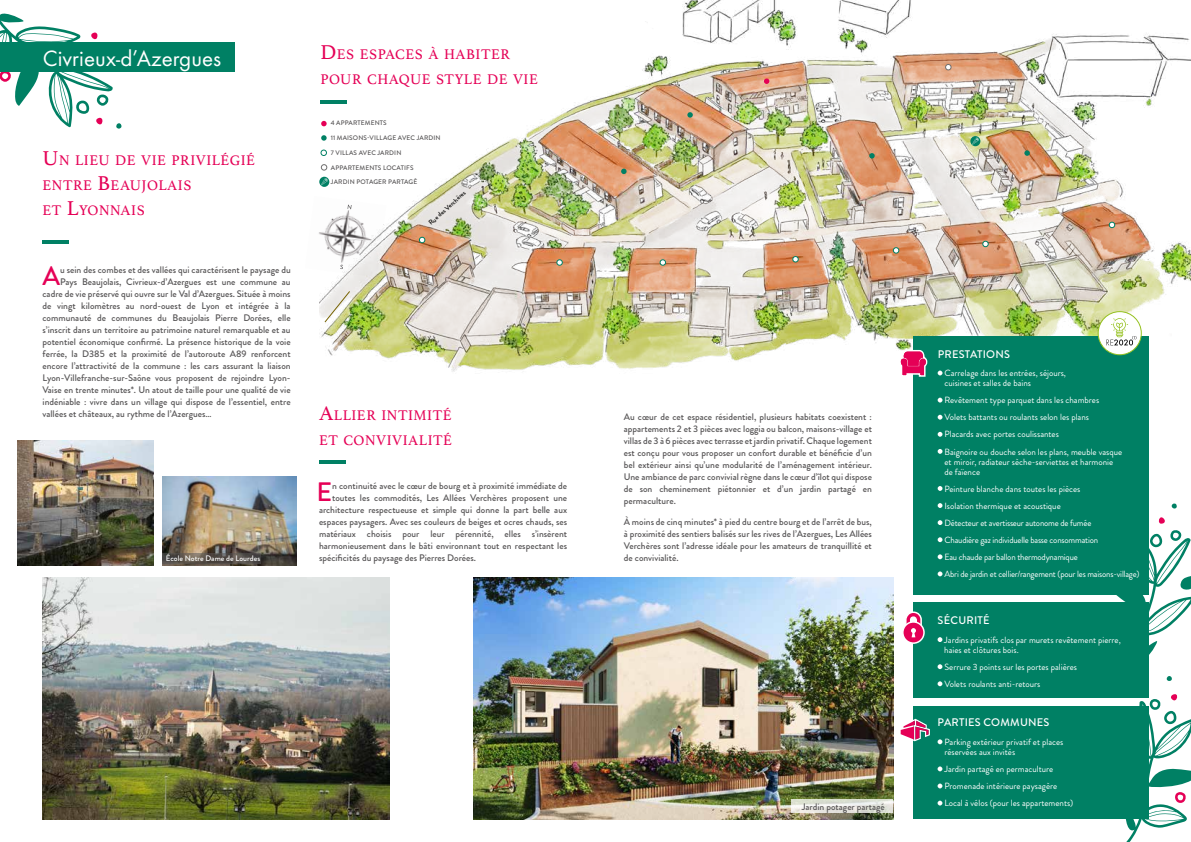
<style>
.page{position:relative;width:1191px;height:842px;background:#fff}
.page>*{position:absolute;margin:0;border:0;box-sizing:border-box;transform-origin:0 0}
.t1{font:500 26.6px "Brandon Grotesque";color:#e50056}
.t2{font:23px "Futura T";color:#fff}
.t3{font:14.7px/25px "Athelas";letter-spacing:.035em;color:#e50056}
.t4{font:500 11px "Brandon Grotesque";letter-spacing:.02em;color:#fff}
.t5{font:500 9.5px/12px "Brandon Grotesque";color:#585657;text-align:justify}
.t6{font:9px/17.1px "Brandon Grotesque";color:#fff}
.t7{font:9px/17.1px "Brandon Grotesque";letter-spacing:-.02em;color:#fff}
.t8{font:500 8px "Brandon Grotesque";color:#fff}
.t9{font:500 6.6px "Brandon Grotesque";letter-spacing:.02em;color:#585657}
.t10{font:500 6.6px "Brandon Grotesque";color:#000}
.s1{font-size:21px}
</style>
<div class="page">
<img style="left:319px;top:0;width:872px;height:411px">
<img style="left:369px;top:4px;width:292px;height:182px">
<svg style="left:764px;top:78px;width:5px;height:6px"></svg>
<svg style="left:687px;top:112px;width:6px;height:6px"></svg>
<svg style="left:869px;top:153px;width:5px;height:6px"></svg>
<svg style="left:1024px;top:150px;width:5px;height:6px"></svg>
<svg style="left:621px;top:169px;width:5px;height:5px"></svg>
<div style="left:556px;top:259px;width:7px;height:7px;border:1px solid #008064;border-radius:50%"></div>
<div style="left:659px;top:259px;width:7px;height:7px;border:1px solid #008064;border-radius:50%"></div>
<svg style="left:792px;top:256px;width:6px;height:6px"></svg>
<div style="left:893px;top:247px;width:6px;height:7px;border:1px solid #008064;border-radius:50%"></div>
<svg style="left:982px;top:241px;width:6px;height:6px"></svg>
<div style="left:1108px;top:222px;width:7px;height:6px;border:1px solid #008064;border-radius:50%"></div>
<svg style="left:0;top:13px;width:122px;height:116px"></svg>
<svg style="left:1125px;top:693px;width:66px;height:149px"></svg>
<svg style="left:1096px;top:530px;width:95px;height:152px"></svg>
<svg style="left:1158px;top:517px;width:7px;height:7px"></svg>
<svg style="left:1171px;top:503px;width:6px;height:6px"></svg>
<img style="left:473px;top:578px;width:420px;height:241px">
<img style="left:17px;top:440px;width:136px;height:126px">
<div style="left:0;top:43px;width:234px;height:29px;background:#008064"></div>
<div style="left:913px;top:337px;width:235px;height:258px;background:#008064"></div>
<svg style="left:898px;top:349px;width:30px;height:28px"></svg>
<img style="left:43px;top:578px;width:346px;height:241px">
<div style="left:913px;top:603px;width:235px;height:95px;background:#008064"></div>
<div style="left:913px;top:706px;width:235px;height:113px;background:#008064"></div>
<svg style="left:937px;top:637px;width:5px;height:5px"></svg>
<svg style="left:937px;top:664px;width:5px;height:5px"></svg>
<svg style="left:937px;top:681px;width:5px;height:5px"></svg>
<svg style="left:937px;top:739px;width:5px;height:5px"></svg>
<svg style="left:937px;top:766px;width:5px;height:5px"></svg>
<svg style="left:937px;top:783px;width:5px;height:5px"></svg>
<svg style="left:937px;top:801px;width:5px;height:4px"></svg>
<svg style="left:902px;top:622px;width:22px;height:21px"></svg>
<div style="left:902px;top:621px;width:22px;height:23px;border:2px solid #fff;border-radius:50%"></div>
<svg style="left:903px;top:611px;width:19px;height:26px"></svg>
<svg style="left:791px;top:799px;width:102px;height:14px"></svg>
<hr style="left:43px;top:240px;width:26px;height:4px;background:#008064">
<hr style="left:319px;top:460px;width:26px;height:3px;background:#008064">
<hr style="left:320px;top:100px;width:26px;height:4px;background:#008064">
<svg style="left:900px;top:719px;width:30px;height:22px"></svg>
<svg style="left:937px;top:371px;width:5px;height:4px"></svg>
<svg style="left:937px;top:398px;width:5px;height:4px"></svg>
<svg style="left:937px;top:415px;width:5px;height:5px"></svg>
<svg style="left:937px;top:432px;width:5px;height:5px"></svg>
<svg style="left:937px;top:449px;width:5px;height:5px"></svg>
<svg style="left:937px;top:486px;width:5px;height:5px"></svg>
<svg style="left:937px;top:503px;width:5px;height:5px"></svg>
<svg style="left:937px;top:520px;width:5px;height:5px"></svg>
<svg style="left:937px;top:537px;width:5px;height:5px"></svg>
<svg style="left:937px;top:554px;width:5px;height:5px"></svg>
<svg style="left:937px;top:571px;width:5px;height:5px"></svg>
<img style="left:319px;top:196px;width:67px;height:81px">
<svg style="left:347px;top:205px;width:4px;height:4px"></svg>
<svg style="left:340px;top:265px;width:3px;height:4px"></svg>
<svg style="left:323px;top:290px;width:28px;height:33px"></svg>
<svg style="left:321px;top:121px;width:6px;height:5px"></svg>
<svg style="left:419px;top:237px;width:6px;height:6px"></svg>
<div style="left:320px;top:150px;width:7px;height:6px;border:1px solid #008064;border-radius:50%"></div>
<div style="left:321px;top:164px;width:6px;height:7px;border:1px solid #706f6f;border-radius:50%"></div>
<svg style="left:321px;top:135px;width:6px;height:6px"></svg>
<svg style="left:945px;top:64px;width:6px;height:6px"></svg>
<img style="left:162px;top:477px;width:134px;height:89px">
<svg style="left:319px;top:177px;width:10px;height:10px"></svg>
<svg style="left:321px;top:178px;width:7px;height:7px"></svg>
<svg style="left:970px;top:136px;width:10px;height:10px"></svg>
<svg style="left:972px;top:138px;width:6px;height:7px"></svg>
<svg style="left:1098px;top:312px;width:43px;height:43px"></svg>
<div style="left:1097px;top:311px;width:44px;height:44px;border:1px solid #95c11f;border-radius:50%"></div>
<svg style="left:1106px;top:318px;width:30px;height:27px"></svg>
<svg style="left:162px;top:553px;width:99px;height:10px"></svg>
<h2 class="t2" style="left:43px;top:45px;width:180px">Civrieux-d’Azergues</h2>
<h3 class="t3" style="left:43px;top:147px;width:214px"><span class="s1">U</span>N LIEU DE VIE PRIVILÉGIÉ<br>ENTRE <span class="s1">B</span>EAUJOLAIS<br>ET <span class="s1">L</span>YONNAIS</h3>
<h1 class="t1" style="left:42px;top:258px;width:19px">A</h1>
<p class="t5" style="left:60px;top:264px;width:232px">u sein des combes et des vallées qui caractérisent le paysage du</p>
<p class="t5" style="left:60px;top:276px;width:232px">Pays Beaujolais, Civrieux-d’Azergues est une commune au</p>
<p class="t5" style="left:43px;top:288px;width:250px">cadre de vie préservé qui ouvre sur le Val d’Azergues. Située à moins</p>
<p class="t5" style="left:43px;top:300px;width:250px">de vingt kilomètres au nord-ouest de Lyon et intégrée à la</p>
<p class="t5" style="left:43px;top:312px;width:250px">communauté de communes du Beaujolais Pierre Dorées, elle</p>
<p class="t5" style="left:43px;top:324px;width:250px">s’inscrit dans un territoire au patrimoine naturel remarquable et au</p>
<p class="t5" style="left:43px;top:336px;width:250px">potentiel économique confirmé. La présence historique de la voie</p>
<p class="t5" style="left:43px;top:348px;width:250px">ferrée, la D385 et la proximité de l’autoroute A89 renforcent</p>
<p class="t5" style="left:43px;top:360px;width:250px">encore l’attractivité de la commune : les cars assurant la liaison</p>
<p class="t5" style="left:43px;top:372px;width:250px">Lyon-Villefranche-sur-Saône vous proposent de rejoindre Lyon-</p>
<p class="t5" style="left:43px;top:384px;width:250px">Vaise en trente minutes*. Un atout de taille pour une qualité de vie</p>
<p class="t5" style="left:43px;top:396px;width:250px">indéniable : vivre dans un village qui dispose de l’essentiel, entre</p>
<p class="t5" style="left:43px;top:408px;width:171px">vallées et châteaux, au rythme de l’Azergues…</p>
<p class="t8" style="left:166px;top:553px;width:96px">École Notre Dame de Lourdes</p>
<h3 class="t3" style="left:320px;top:41px;width:219px"><span class="s1">D</span>ES ESPACES À HABITER<br>POUR CHAQUE STYLE DE VIE</h3>
<p class="t9" style="left:331px;top:119px;width:57px">4 APPARTEMENTS</p>
<p class="t9" style="left:331px;top:133px;width:111px">11 MAISONS-VILLAGE AVEC JARDIN</p>
<p class="t9" style="left:331px;top:178px;width:88px">JARDIN POTAGER PARTAGÉ</p>
<p class="t10" style="left:426px;top:220px;width:49px;rotate:-42deg">Rue des Verchères</p>
<p class="t9" style="left:331px;top:148px;width:72px">7 VILLAS AVEC JARDIN</p>
<p class="t9" style="left:331px;top:163px;width:84px">APPARTEMENTS LOCATIFS</p>
<h3 class="t3" style="left:319px;top:402px;width:135px"><span class="s1">A</span>LLIER INTIMITÉ<br>ET CONVIVIALITÉ</h3>
<h1 class="t1" style="left:316px;top:473px;width:17px">E</h1>
<p class="t5" style="left:332px;top:479px;width:236px">n continuité avec le cœur de bourg et à proximité immédiate de</p>
<p class="t5" style="left:332px;top:491px;width:236px">toutes les commodités, Les Allées Verchères proposent une</p>
<p class="t5" style="left:319px;top:503px;width:250px">architecture respectueuse et simple qui donne la part belle aux</p>
<p class="t5" style="left:319px;top:515px;width:250px">espaces paysagers. Avec ses couleurs de beiges et ocres chauds, ses</p>
<p class="t5" style="left:319px;top:527px;width:250px">matériaux choisis pour leur pérennité, elles s’insèrent</p>
<p class="t5" style="left:319px;top:539px;width:250px">harmonieusement dans le bâti environnant tout en respectant les</p>
<p class="t5" style="left:319px;top:551px;width:158px">spécificités du paysage des Pierres Dorées.</p>
<p class="t5" style="left:624px;top:411px;width:250px">Au cœur de cet espace résidentiel, plusieurs habitats coexistent : appartements 2 et 3 pièces avec loggia ou balcon, maisons-village et villas de 3 à 6 pièces avec terrasse et jardin privatif. Chaque logement est conçu pour vous proposer un confort durable et bénéficie d’un bel extérieur ainsi qu’une modularité de l’aménagement intérieur.<br>Une ambiance de parc convivial règne dans le cœur d’îlot qui dispose de son cheminement piétonnier et d’un jardin partagé en permaculture.</p>
<p class="t5" style="left:624px;top:515px;width:250px">À moins de cinq minutes* à pied du centre bourg et de l’arrêt de bus, à proximité des sentiers balisés sur les rives de l’Azergues, Les Allées Verchères sont l’adresse idéale pour les amateurs de tranquillité et de convivialité.</p>
<p class="t5" style="left:801px;top:800px;width:84px">Jardin potager partagé</p>
<p class="t4" style="left:937px;top:346px;width:74px">PRESTATIONS</p>
<p class="t6" style="left:944px;top:368px;width:123px;line-height:10px">Carrelage dans les entrées, séjours, cuisines et salles de bains</p>
<p class="t6" style="left:944px;top:392px;width:179px">Revêtement type parquet dans les chambres Volets battants ou roulants selon les plans<br>Placards avec portes coulissantes<br>Baignoire ou douche selon les plans, meuble vasque</p>
<p class="t6" style="left:944px;top:456px;width:170px;line-height:10px">et miroir, radiateur sèche-serviettes et harmonie de faïence</p>
<p class="t7" style="left:944px;top:480px;width:197px">Peinture blanche dans toutes les pièces<br>Isolation thermique et acoustique<br>Détecteur et avertisseur autonome de fumée<br>Chaudière gaz individuelle basse consommation<br>Eau chaude par ballon thermodynamique<br>Abri de jardin et cellier/rangement (pour les maisons-village)</p>
<p class="t4" style="left:937px;top:613px;width:53px">SÉCURITÉ</p>
<p class="t6" style="left:944px;top:635px;width:178px;line-height:10px">Jardins privatifs clos par murets revêtement pierre, haies et clôtures bois.</p>
<p class="t6" style="left:944px;top:658px;width:134px">Serrure 3 points sur les portes palières<br>Volets roulants anti-retours</p>
<p class="t4" style="left:937px;top:715px;width:113px">PARTIES COMMUNES</p>
<p class="t6" style="left:944px;top:737px;width:120px;line-height:10px">Parking extérieur privatif et places réservées aux invités</p>
<p class="t6" style="left:944px;top:760px;width:130px">Jardin partagé en permaculture<br>Promenade intérieure paysagère<br>Local à vélos (pour les appartements)</p>
</div>
